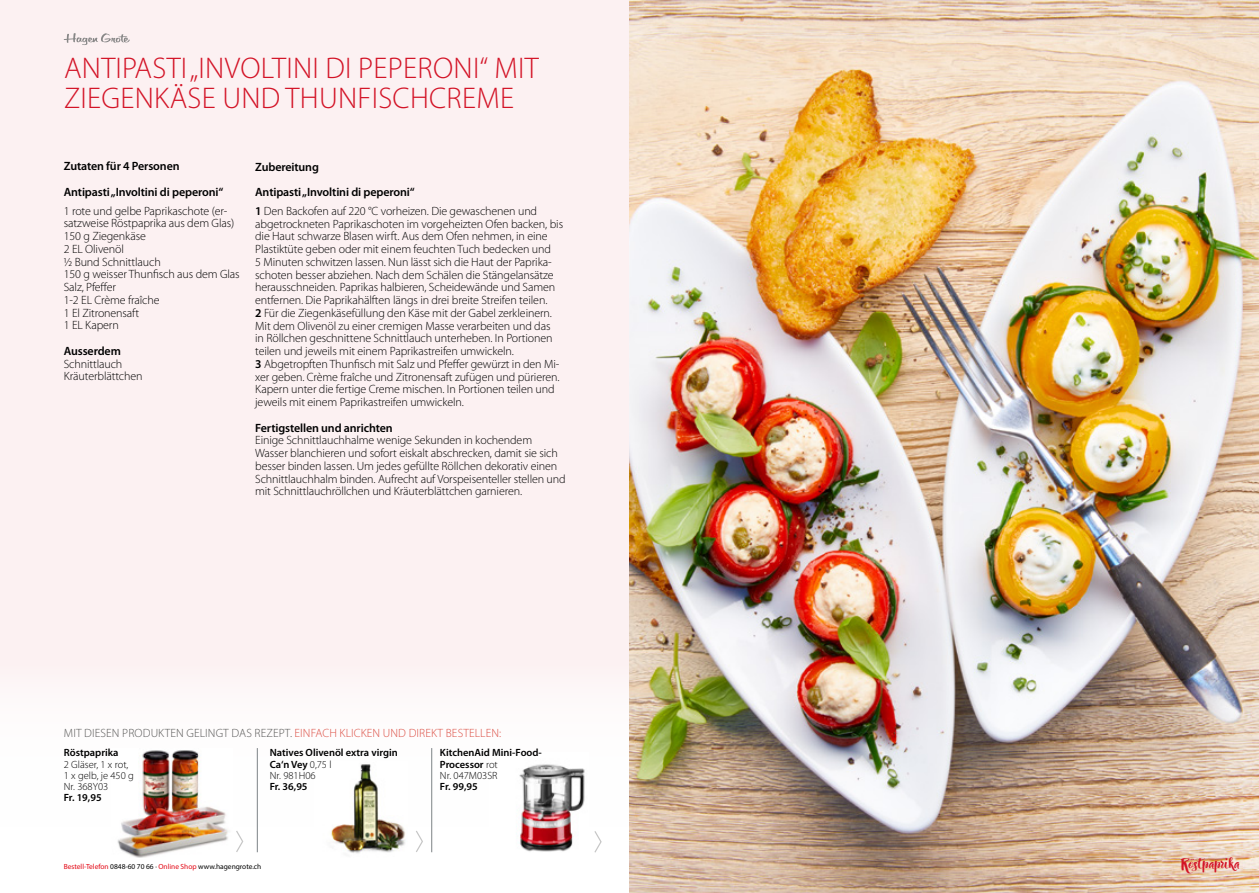
<style>
.page{position:relative;width:1259px;height:893px;background:#fff}
.page>*{position:absolute;margin:0;border:0;box-sizing:border-box;transform-origin:0 0}
.t1{font:300 30px/30px "Myriad Pro";letter-spacing:.01em;color:#d31326}
.t2{font:16.5px "Dragonflight Pro Regular";letter-spacing:-.01em;color:#d31326}
.t3{font:300 12px/12.8px "Myriad Pro";letter-spacing:-.01em;color:#000}
.t4{font:600 12px/25.5px "Myriad Pro";letter-spacing:-.01em;color:#000}
.t5{font:300 12px "Myriad Pro";letter-spacing:.01em;color:#575756}
.t6{font:600 10.5px/11.2px "Myriad Pro";color:#000}
.t7{font:300 10.5px/11.2px "Myriad Pro";color:#000}
.t8{font:7.35px "Myriad Pro";color:#000}
.s1{font-weight:600}
.s2{color:#dc4f44}
.s3{font-weight:300}
.s4{color:#e30613}
</style>
<div class="page">
<div style="left:0;top:0;width:887px;height:893px;background:#fcf1f2"></div>
<div style="left:0;top:663px;width:1259px;height:230px;background:#fff"></div>
<img style="left:629px;top:0;width:630px;height:893px">
<img style="left:519px;top:764px;width:66px;height:88px">
<hr style="left:257px;top:748px;width:1px;height:104px;background:#7d8386">
<hr style="left:431px;top:748px;width:1px;height:104px;background:#7d8386">
<svg style="left:236px;top:831px;width:8px;height:21px"></svg>
<svg style="left:416px;top:831px;width:7px;height:21px"></svg>
<svg style="left:594px;top:831px;width:8px;height:22px"></svg>
<img style="left:117px;top:750px;width:112px;height:108px">
<img style="left:331px;top:764px;width:74px;height:90px">
<svg style="left:64px;top:33px;width:66px;height:12px"></svg>
<h1 class="t1" style="left:64px;top:52px;width:476px">ANTIPASTI „INVOLTINI DI PEPERONI“ MIT<br>ZIEGENKÄSE UND THUNFISCHCREME</h1>
<p class="t4" style="left:64px;top:153px;width:161px">Zutaten für 4 Personen<br>Antipasti „Involtini di peperoni“</p>
<p class="t3" style="left:64px;top:204px;width:177px">1 rote und gelbe Paprikaschote (er&shy;satzweise Röstpaprika aus dem Glas)<br>150 g Ziegenkäse<br>2 EL Olivenöl<br>½ Bund Schnittlauch<br>150 g weisser Thunfisch aus dem Glas<br>Salz, Pfeffer<br>1-2 EL Crème fraîche<br>1 El Zitronensaft<br>1 EL Kapern</p>
<p class="t4" style="left:64px;top:338px;width:59px">Ausserdem</p>
<p class="t3" style="left:64px;top:357px;width:80px">Schnittlauch<br>Kräuterblättchen</p>
<p class="t4" style="left:255px;top:153px;width:161px">Zubereitung<br>Antipasti „Involtini di peperoni“</p>
<p class="t3" style="left:255px;top:204px;width:309px"><span class="s1">1</span> Den Backofen auf 220 °C vorheizen. Die gewaschenen und abgetrockneten Paprikaschoten im vorgeheizten Ofen backen, bis die Haut schwarze Blasen wirft. Aus dem Ofen nehmen, in eine Plastiktüte geben oder mit einem feuchten Tuch bedecken und<br>5 Minuten schwitzen lassen. Nun lässt sich die Haut der Paprika&shy;schoten besser abziehen. Nach dem Schälen die Stängelansätze herausschneiden. Paprikas halbieren, Scheidewände und Samen entfernen. Die Paprikahälften längs in drei breite Streifen teilen.<br><span class="s1">2</span> Für die Ziegenkäsefüllung den Käse mit der Gabel zerkleinern.<br>Mit dem Olivenöl zu einer cremigen Masse verarbeiten und das<br>in Röllchen geschnittene Schnittlauch unterheben. In Portionen teilen und jeweils mit einem Paprikastreifen umwickeln.<br><span class="s1">3</span> Abgetropften Thunfisch mit Salz und Pfeffer gewürzt in den Mi&shy;xer geben. Crème fraîche und Zitronensaft zufügen und pürieren.<br>Kapern unter die fertige Creme mischen. In Portionen teilen und jeweils mit einem Paprikastreifen umwickeln.</p>
<p class="t4" style="left:255px;top:414px;width:139px">Fertigstellen und anrichten</p>
<p class="t3" style="left:255px;top:434px;width:312px">Einige Schnittlauchhalme wenige Sekunden in kochendem Wasser blanchieren und sofort eiskalt abschrecken, damit sie sich besser binden lassen. Um jedes gefüllte Röllchen dekorativ einen Schnittlauchhalm binden. Aufrecht auf Vorspeisenteller stellen und mit Schnittlauchröllchen und Kräuterblättchen garnieren.</p>
<p class="t5" style="left:64px;top:726px;width:439px">MIT DIESEN PRODUKTEN GELINGT DAS REZEPT. <span class="s2">EINFACH KLICKEN UND DIREKT BESTELLEN:</span></p>
<p class="t6" style="left:64px;top:747px;width:56px">Röstpaprika</p>
<p class="t7" style="left:64px;top:758px;width:72px">2 Gläser, 1 x rot,<br>1 x gelb, je 450 g<br>Nr. 368Y03</p>
<p class="t6" style="left:64px;top:792px;width:39px">Fr. 19,95</p>
<p class="t6" style="left:270px;top:747px;width:129px">Natives Olivenöl extra virgin<br>Ca‘n Vey <span class="s3">0,75 l<br>Nr. 981H06</span></p>
<p class="t6" style="left:270px;top:781px;width:39px">Fr. 36,95</p>
<p class="t6" style="left:440px;top:747px;width:103px">KitchenAid Mini-Food-<br>Processor <span class="s3">rot<br>Nr. 047M03SR</span></p>
<p class="t6" style="left:440px;top:781px;width:39px">Fr. 99,95</p>
<p class="t8" style="left:64px;top:862px;width:199px"><span class="s4">Bestell-Telefon</span> 0848-60 70 66 · <span class="s4">Online Shop</span> www.hagengrote.ch</p>
<h2 class="t2" style="left:1180px;top:852px;width:61px">Röstpaprika</h2>
</div>
